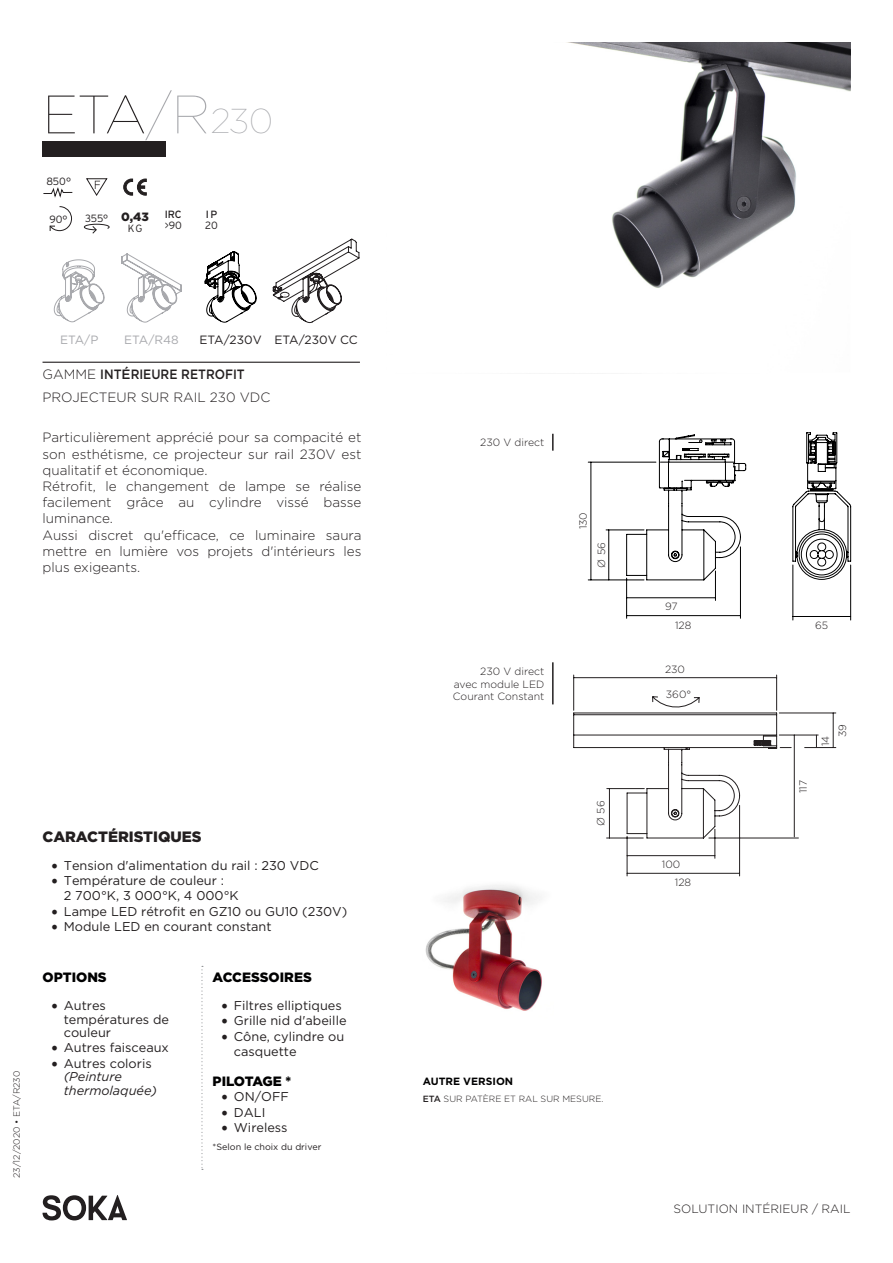
<style>
.page{position:relative;width:893px;height:1263px;background:#fff}
.page>*{position:absolute;margin:0;border:0;box-sizing:border-box;transform-origin:0 0}
.t1{font:100 54px "Gotham";color:#231f20}
.t2{font:900 15px "Gotham";color:#231f20}
.t3{font:300 13.5px/16.2px "Gotham";color:#231f20;text-align:justify}
.t4{font:500 13.5px "Gotham";color:#231f20;scale:.9 1}
.Style_de_paragraphe{font:900 13.5px "Gotham";color:#000001}
.Style_de_paragraphe-2{font:900 13.5px "Gotham";letter-spacing:-.03em;color:#000001}
.t5{font:12.75px/15.3px "Gotham";color:#231f20}
.t6{font:italic 12.75px/13.5px "Gotham";color:#231f20}
.t7{font:300 12px "Gotham";color:#231f20}
.t8{font:12px "Gotham";color:#231f20}
.t9{font:12px "Gotham";color:#a8a9ad}
.t10{font:900 12px "Gotham";color:#231f20}
.t11{font:300 10.5px "Gotham";color:#231f20}
.t12{font:300 10.5px "Interstate";letter-spacing:-.005em;color:#231f20}
.t13{font:700 10.5px "Gotham";color:#000001}
.t14{font:10.5px/10.5px "Interstate";color:#231f20}
.t15{font:300 9px "Gotham";color:#231f20}
.t16{font:9px "Gotham";color:#231f20}
.s1{color:#a8a9ad}
.s2{font-size:34.5px;color:#a8a9ad}
.s3{font-weight:300}
.s4{font-family:"Minion Pro";font-size:18px}
.s5{font-family:"Minion Pro";font-style:normal;font-size:18px}
.s6{font-style:normal}
.s7{font-weight:500}
</style>
<div class="page">
<img style="left:572px;top:43px;width:278px;height:245px">
<svg style="left:43px;top:1195px;width:84px;height:25px"></svg>
<div style="left:43px;top:142px;width:123px;height:15px;background:#231f20"></div>
<hr style="left:43px;top:362px;width:317px;height:1px;background:#231f20">
<svg style="left:43px;top:187px;width:30px;height:11px"></svg>
<svg style="left:86px;top:178px;width:22px;height:18px"></svg>
<svg style="left:124px;top:179px;width:22px;height:16px"></svg>
<svg style="left:49px;top:206px;width:23px;height:26px"></svg>
<svg style="left:84px;top:223px;width:26px;height:11px"></svg>
<svg style="left:201px;top:966px;width:2px;height:204px"></svg>
<img style="left:425px;top:885px;width:117px;height:126px">
<svg style="left:54px;top:260px;width:51px;height:62px"></svg>
<svg style="left:205px;top:251px;width:52px;height:71px"></svg>
<svg style="left:273px;top:239px;width:86px;height:84px"></svg>
<svg style="left:122px;top:254px;width:59px;height:68px"></svg>
<svg style="left:792px;top:432px;width:59px;height:148px"></svg>
<hr style="left:793px;top:565px;width:1px;height:55px;background:#000">
<hr style="left:850px;top:565px;width:1px;height:55px;background:#000">
<hr style="left:793px;top:616px;width:58px;height:1px;background:#000">
<hr style="left:588px;top:580px;width:56px;height:1px;background:#000001">
<hr style="left:606px;top:530px;width:38px;height:1px;background:#000001">
<hr style="left:608px;top:530px;width:1px;height:50px;background:#000001">
<hr style="left:591px;top:462px;width:1px;height:118px;background:#000001">
<hr style="left:588px;top:462px;width:68px;height:1px;background:#000001">
<hr style="left:626px;top:578px;width:1px;height:40px;background:#000001">
<svg style="left:626px;top:434px;width:120px;height:166px"></svg>
<hr style="left:740px;top:547px;width:1px;height:71px;background:#000001">
<hr style="left:627px;top:597px;width:88px;height:1px;background:#000001">
<hr style="left:627px;top:615px;width:113px;height:1px;background:#000001">
<svg style="left:552px;top:434px;width:2px;height:17px"></svg>
<hr style="left:552px;top:662px;width:2px;height:42px;background:#231f20">
<hr style="left:709px;top:838px;width:89px;height:1px;background:#231f20">
<hr style="left:627px;top:836px;width:1px;height:40px;background:#231f20">
<hr style="left:739px;top:805px;width:1px;height:71px;background:#231f20">
<hr style="left:627px;top:873px;width:113px;height:1px;background:#231f20">
<hr style="left:573px;top:675px;width:1px;height:35px;background:#231f20">
<hr style="left:776px;top:675px;width:1px;height:35px;background:#231f20">
<hr style="left:779px;top:713px;width:57px;height:1px;background:#231f20">
<hr style="left:779px;top:735px;width:39px;height:1px;background:#231f20">
<hr style="left:574px;top:677px;width:203px;height:1px;background:#231f20">
<hr style="left:794px;top:735px;width:1px;height:102px;background:#231f20">
<hr style="left:833px;top:713px;width:1px;height:34px;background:#231f20">
<hr style="left:805px;top:747px;width:31px;height:1px;background:#231f20">
<svg style="left:573px;top:696px;width:218px;height:162px"></svg>
<p class="t1" style="left:43px;top:81px;width:232px">ETA<span class="s1">/R</span><span class="s2">230</span></p>
<p class="t12" style="left:46px;top:176px;width:26px">850°</p>
<p class="t12" style="left:49px;top:213px;width:20px">90°</p>
<p class="t12" style="left:85px;top:213px;width:24px">355°</p>
<p class="t10" style="left:121px;top:210px;width:29px">0,43</p>
<p class="t12" style="left:128px;top:222px;width:16px">KG</p>
<p class="t14" style="left:165px;top:209px;width:19px">IRC <span class="s3">&gt;90</span></p>
<p class="t14" style="left:205px;top:209px;width:14px">IP<br><span class="s3">20</span></p>
<p class="t9" style="left:60px;top:332px;width:40px">ETA/P</p>
<p class="t9" style="left:124px;top:332px;width:56px">ETA/R48</p>
<p class="t8" style="left:200px;top:332px;width:64px">ETA/230V</p>
<p class="t8" style="left:274px;top:332px;width:85px">ETA/230V CC</p>
<p class="t4" style="left:43px;top:367px;width:226px"><span class="s3">GAMME</span> INTÉRIEURE RETROFIT</p>
<p class="t3" style="left:43px;top:389px;width:229px">PROJECTEUR SUR RAIL 230 VDC</p>
<p class="t3" style="left:43px;top:429px;width:320px">Particulièrement apprécié pour sa compacité et son esthétisme, ce projecteur sur rail 230V est qualitatif et économique.</p>
<p class="t3" style="left:43px;top:478px;width:320px">Rétrofit, le changement de lampe se réalise facilement grâce au cylindre vissé basse luminance.</p>
<p class="t3" style="left:43px;top:526px;width:320px">Aussi discret qu'efficace, ce luminaire saura mettre en lumière vos projets d'intérieurs les plus exigeants.</p>
<p class="t15" style="left:11px;top:1178px;width:109px;rotate:-90deg">23/12/2020 • ETA/R230</p>
<p class="t2" style="left:43px;top:828px;width:161px">CARACTÉRISTIQUES</p>
<p class="t5" style="left:51px;top:857px;width:269px"><span class="s4">•</span> Tension d'alimentation du rail : 230 VDC</p>
<p class="t5" style="left:64px;top:872px;width:176px;text-indent:-13px"><span class="s4">•</span> Température de couleur :<br>2 700°K, 3 000°K, 4 000°K</p>
<p class="t5" style="left:51px;top:903px;width:298px"><span class="s4">•</span> Lampe LED rétrofit en GZ10 ou GU10 (230V)</p>
<p class="t5" style="left:51px;top:918px;width:222px"><span class="s4">•</span> Module LED en courant constant</p>
<p class="Style_de_paragraphe" style="left:43px;top:969px;width:66px">OPTIONS</p>
<p class="Style_de_paragraphe" style="left:213px;top:969px;width:101px">ACCESSOIRES</p>
<p class="t5" style="left:64px;top:998px;width:107px;line-height:13.5px;text-indent:-13px"><span class="s4">•</span> Autres températures de couleur</p>
<p class="t5" style="left:51px;top:1040px;width:119px"><span class="s4">•</span> Autres faisceaux</p>
<p class="t6" style="left:64px;top:1056px;width:95px;text-indent:-13px"><span class="s5">•</span> <span class="s6">Autres coloris </span>(Peinture thermolaquée)</p>
<p class="t5" style="left:221px;top:998px;width:122px"><span class="s4">•</span> Filtres elliptiques</p>
<p class="t5" style="left:221px;top:1013px;width:127px"><span class="s4">•</span> Grille nid d'abeille</p>
<p class="t5" style="left:234px;top:1028px;width:112px;text-indent:-13px"><span class="s4">•</span> Cône, cylindre ou casquette</p>
<p class="Style_de_paragraphe-2" style="left:213px;top:1073px;width:80px">PILOTAGE *</p>
<p class="t5" style="left:221px;top:1089px;width:69px"><span class="s4">•</span> ON/OFF</p>
<p class="t5" style="left:221px;top:1104px;width:46px"><span class="s4">•</span> DALI</p>
<p class="t5" style="left:221px;top:1119px;width:68px"><span class="s4">•</span> Wireless</p>
<p class="t16" style="left:213px;top:1141px;width:110px">*Selon le choix du driver</p>
<p class="t11" style="left:480px;top:436px;width:66px">230 V direct</p>
<p class="t11" style="left:576px;top:529px;width:19px;rotate:-90deg">130</p>
<p class="t11" style="left:595px;top:567px;width:27px;rotate:-90deg">Ø 56</p>
<p class="t11" style="left:480px;top:665px;width:66px">230 V direct</p>
<p class="t11" style="left:454px;top:677px;width:92px">avec module LED</p>
<p class="t11" style="left:453px;top:690px;width:93px">Courant Constant</p>
<p class="t11" style="left:594px;top:826px;width:27px;rotate:-90deg">Ø 56</p>
<p class="t11" style="left:665px;top:599px;width:14px">97</p>
<p class="t11" style="left:675px;top:618px;width:18px">128</p>
<p class="t11" style="left:815px;top:618px;width:15px">65</p>
<p class="t11" style="left:665px;top:663px;width:22px">230</p>
<p class="t11" style="left:666px;top:688px;width:27px">360°</p>
<p class="t11" style="left:796px;top:793px;width:15px;rotate:-90deg">117</p>
<p class="t11" style="left:819px;top:746px;width:12px;rotate:-90deg">14</p>
<p class="t11" style="left:836px;top:737px;width:15px;rotate:-90deg">39</p>
<p class="t11" style="left:662px;top:857px;width:20px">100</p>
<p class="t11" style="left:675px;top:876px;width:18px">128</p>
<p class="t13" style="left:423px;top:1075px;width:92px">AUTRE VERSION</p>
<p class="t15" style="left:423px;top:1093px;width:182px"><span class="s7">ETA</span> SUR PATÈRE ET RAL SUR MESURE.</p>
<p class="t7" style="left:673px;top:1201px;width:178px">SOLUTION INTÉRIEUR / RAIL</p>
</div>
